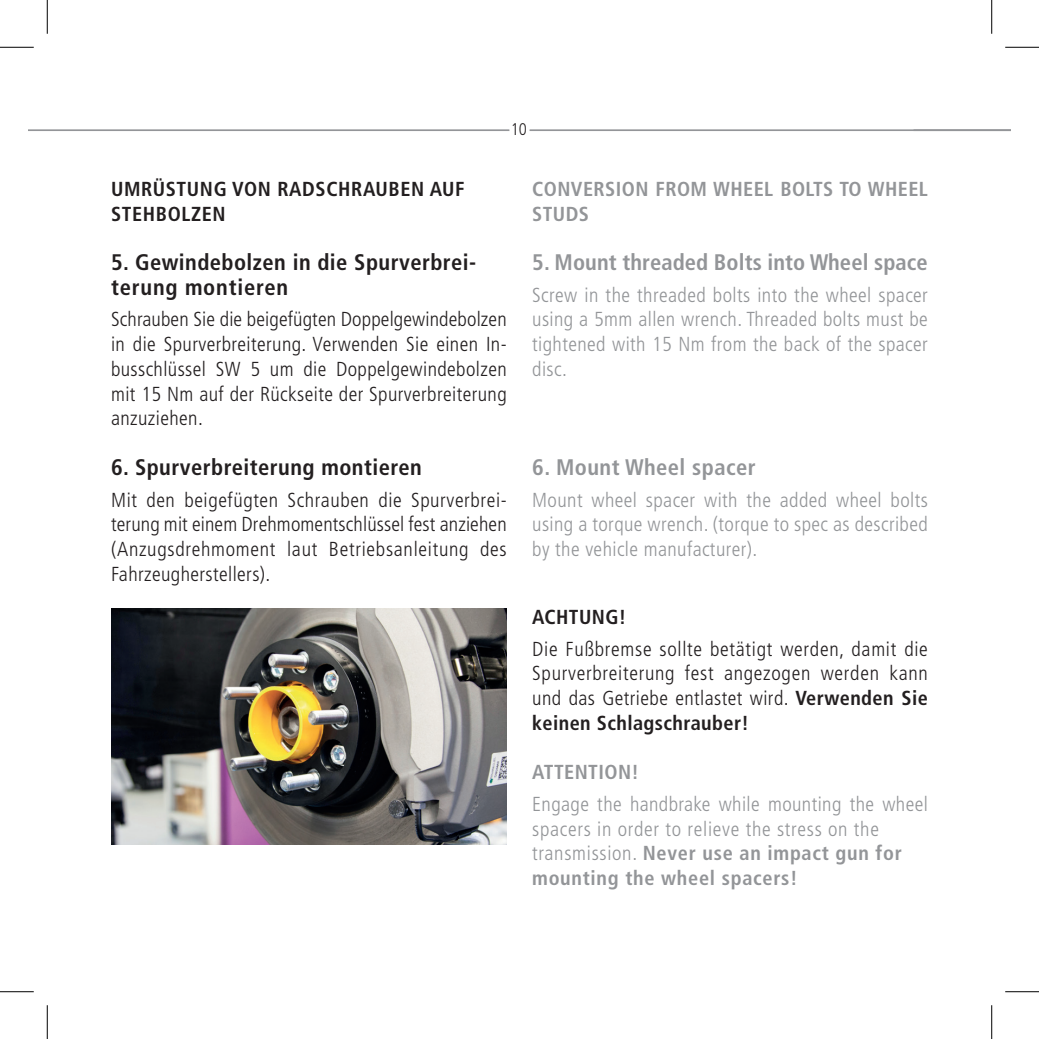
<style>
.page{position:relative;width:1039px;height:1039px;background:#fff}
.page>*{position:absolute;margin:0;border:0;box-sizing:border-box;transform-origin:0 0}
.t1{font:700 condensed 22.5px/24.8px "Frutiger LT Std";letter-spacing:.02em;color:#231f20}
.t2{font:700 condensed 22.5px "Frutiger LT Std";letter-spacing:.005em;color:#939598}
.t3{font:300 condensed 20.25px/24.8px "Frutiger LT Std";letter-spacing:.02em;color:#231f20;text-align:justify}
.t4{font:300 condensed 20.25px/24.8px "Frutiger LT Std";letter-spacing:.02em;color:#939598;text-align:justify}
.t5{font:700 condensed 20.25px/24.8px "Frutiger LT Std";letter-spacing:.02em;color:#939598}
.t6{font:700 condensed 20.25px/24.8px "Frutiger LT Std";letter-spacing:.03em;color:#231f20}
.t7{font:300 condensed 16.88px "Frutiger LT Std";color:#231f20}
.s1{font-weight:700}
</style>
<div class="page">
<hr style="left:28px;top:129px;width:982px;height:2px;background:#939598">
<div style="left:509px;top:119px;width:20px;height:20px;background:#fff;border-radius:50%"></div>
<img style="left:111px;top:608px;width:395px;height:236px">
<hr style="left:0;top:47px;width:34px;height:1px;background:#000">
<hr style="left:1005px;top:47px;width:33px;height:1px;background:#000">
<hr style="left:0;top:991px;width:34px;height:1px;background:#000">
<hr style="left:1005px;top:991px;width:33px;height:1px;background:#000">
<hr style="left:47px;top:0;width:1px;height:34px;background:#000">
<hr style="left:47px;top:1005px;width:1px;height:33px;background:#000">
<hr style="left:991px;top:0;width:1px;height:34px;background:#000">
<hr style="left:991px;top:1005px;width:1px;height:33px;background:#000">
<p class="t7" style="left:510px;top:120px;width:18px">10</p>
<p class="t6" style="left:111px;top:176px;width:355px">UMRÜSTUNG VON RADSCHRAUBEN AUF<br>STEHBOLZEN</p>
<p class="t1" style="left:111px;top:250px;width:366px">5. Gewindebolzen in die Spurverbrei&shy;terung montieren</p>
<p class="t3" style="left:111px;top:307px;width:397px">Schrauben Sie die beigefügten Doppelgewindebolzen in die Spurverbreiterung. Verwenden Sie einen In&shy;busschlüssel SW 5 um die Doppelgewindebolzen mit 15 Nm auf der Rückseite der Spurverbreiterung anzuziehen.</p>
<p class="t1" style="left:111px;top:455px;width:312px">6. Spurverbreiterung montieren</p>
<p class="t3" style="left:111px;top:487px;width:397px">Mit den beigefügten Schrauben die Spurverbrei&shy;terung mit einem Drehmomentschlüssel fest anziehen (Anzugsdrehmoment laut Betriebsanleitung des Fahrzeugherstellers).</p>
<p class="t5" style="left:532px;top:176px;width:397px">CONVERSION FROM WHEEL BOLTS TO WHEEL<br>STUDS</p>
<p class="t2" style="left:532px;top:249px;width:397px">5. Mount threaded Bolts into Wheel space</p>
<p class="t4" style="left:532px;top:282px;width:397px">Screw in the threaded bolts into the wheel spacer using a 5mm allen wrench. Threaded bolts must be tightened with 15 Nm from the back of the spacer disc.</p>
<p class="t2" style="left:532px;top:454px;width:225px">6. Mount Wheel spacer</p>
<p class="t4" style="left:532px;top:487px;width:397px">Mount wheel spacer with the added wheel bolts using a torque wrench. (torque to spec as described by the vehicle manufacturer).</p>
<p class="t6" style="left:532px;top:604px;width:96px">ACHTUNG!</p>
<p class="t3" style="left:532px;top:636px;width:397px">Die Fußbremse sollte betätigt werden, damit die Spurverbreiterung fest angezogen werden kann und das Getriebe entlastet wird. <span class="s1">Verwenden Sie keinen Schlagschrauber!</span></p>
<p class="t5" style="left:532px;top:760px;width:108px">ATTENTION!</p>
<p class="t4" style="left:532px;top:791px;width:397px;text-align:left">Engage the handbrake while mounting the wheel spacers in order to relieve the stress on the transmission. <span class="s1">Never use an impact gun for mounting the wheel spacers!</span></p>
</div>
